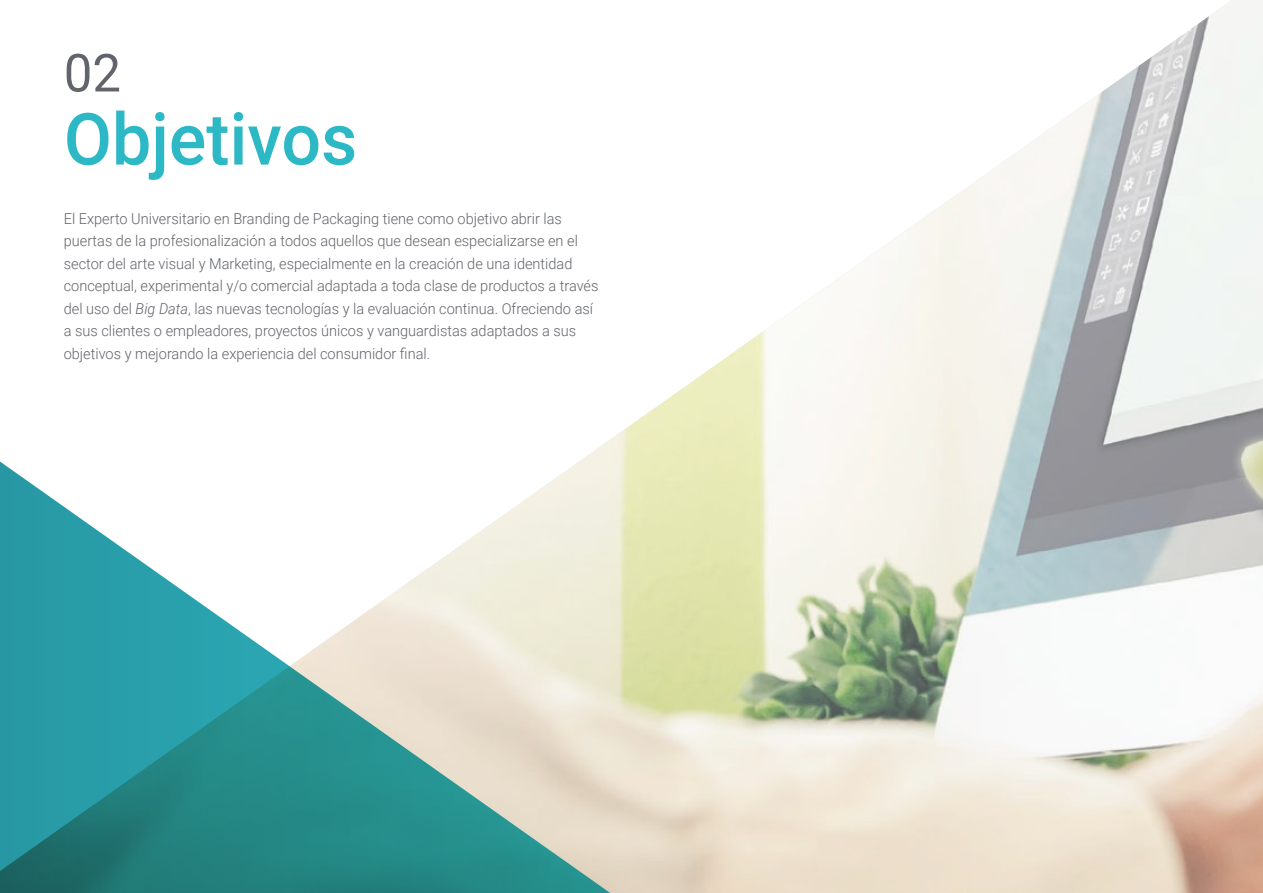
<style>
.page{position:relative;width:1263px;height:893px;background:#fff}
.page>*{position:absolute;margin:0;border:0;box-sizing:border-box;transform-origin:0 0}
.t1{font:500 72px "Roboto";color:#2db8c5}
.t2{font:52.5px "Roboto";color:#61646a}
.t3{font:300 15px/22.5px "Roboto";color:#61646a}
.s1{font-style:italic}
</style>
<div class="page">
<img style="left:601px;top:0;width:662px;height:893px">
<svg style="left:0;top:446px;width:640px;height:447px"></svg>
<h2 class="t2" style="left:64px;top:36px;width:59px">02</h2>
<h1 class="t1" style="left:64px;top:89px;width:295px">Objetivos</h1>
<p class="t3" style="left:64px;top:207px;width:536px">El Experto Universitario en Branding de Packaging tiene como objetivo abrir las puertas de la profesionalización a todos aquellos que desean especializarse en el sector del arte visual y Marketing, especialmente en la creación de una identidad conceptual, experimental y/o comercial adaptada a toda clase de productos a través del uso del <span class="s1">Big Data</span>, las nuevas tecnologías y la evaluación continua. Ofreciendo así a sus clientes o empleadores, proyectos únicos y vanguardistas adaptados a sus objetivos y mejorando la experiencia del consumidor final.</p>
</div>
